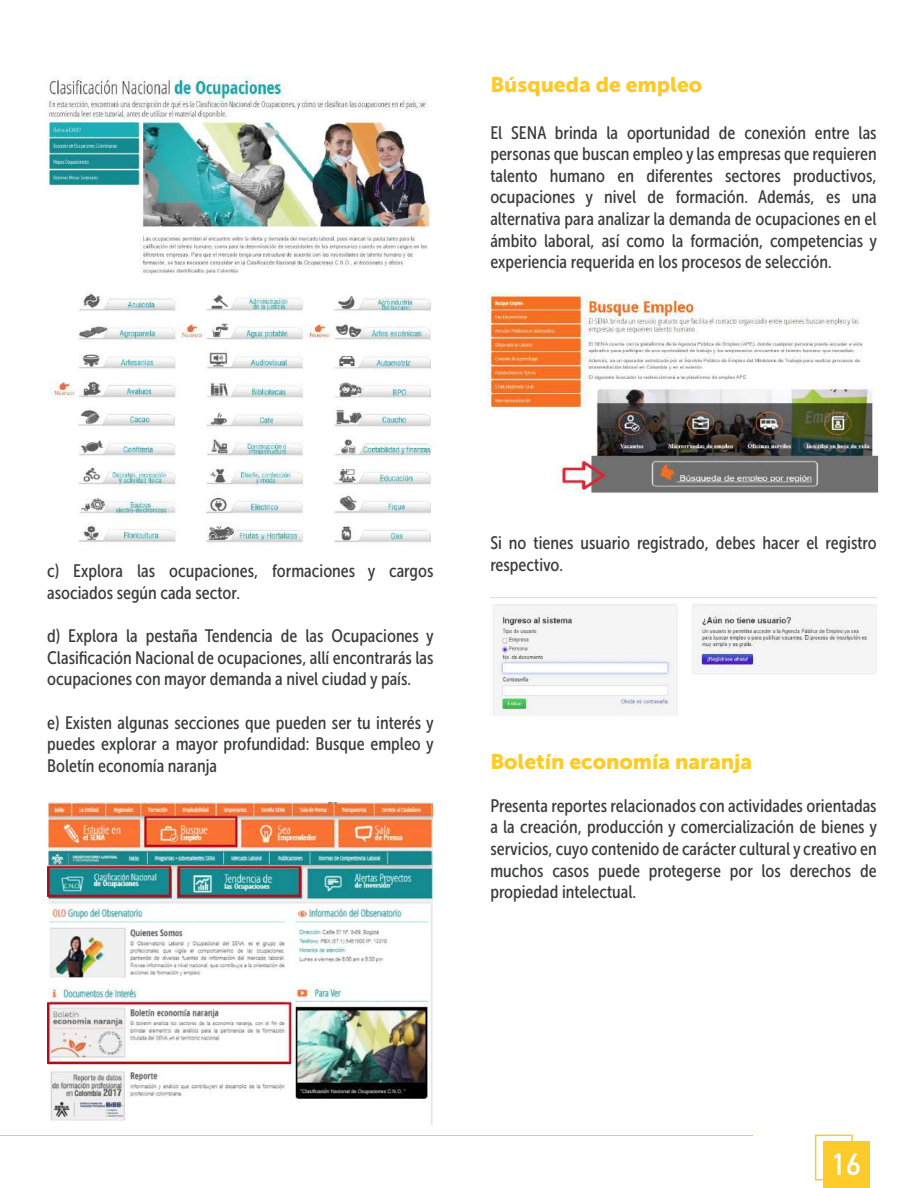
<style>
.page{position:relative;width:918px;height:1188px;background:#fff}
.page>*{position:absolute;margin:0;border:0;box-sizing:border-box;transform-origin:0 0}
.t1{font:700 30px "DIN Alternate";color:#fff}
.t2{font:21px "Museo Sans 900";color:#fccb29}
.t3{font:18px/21.6px "Museo Sans Condensed 500";color:#393a3a;text-align:justify}
</style>
<div class="page">
<img style="left:48px;top:77px;width:384px;height:198px">
<img style="left:49px;top:293px;width:383px;height:252px">
<img style="left:47px;top:803px;width:385px;height:321px">
<img style="left:488px;top:293px;width:391px;height:200px">
<img style="left:490px;top:597px;width:387px;height:119px">
<div style="left:815px;top:1135px;width:38px;height:45px;border:2px solid #fccb29"></div>
<div style="left:823px;top:1141px;width:47px;height:47px;background:#fccb29"></div>
<hr style="left:0;top:1135px;width:753px;height:1px;background:#fccb29">
<p class="t2" style="left:490px;top:73px;width:213px">Búsqueda de empleo</p>
<p class="t3" style="left:490px;top:122px;width:388px">El SENA brinda la oportunidad de conexión entre las personas que buscan empleo y las empresas que requieren talento humano en diferentes sectores productivos, ocupaciones y nivel de formación. Además, es una alternativa para analizar la demanda de ocupaciones en el ámbito laboral, así como la formación, competencias y experiencia requerida en los procesos de selección.</p>
<p class="t3" style="left:47px;top:561px;width:388px">c) Explora las ocupaciones, formaciones y cargos asociados según cada sector.</p>
<p class="t3" style="left:47px;top:625px;width:388px">d) Explora la pestaña Tendencia de las Ocupaciones y Clasificación Nacional de ocupaciones, allí encontrarás las ocupaciones con mayor demanda a nivel ciudad y país.</p>
<p class="t3" style="left:47px;top:712px;width:388px">e) Existen algunas secciones que pueden ser tu interés y puedes explorar a mayor profundidad: Busque empleo y Boletín economía naranja</p>
<p class="t3" style="left:490px;top:532px;width:388px">Si no tienes usuario registrado, debes hacer el registro respectivo.</p>
<p class="t2" style="left:490px;top:749px;width:263px">Boletín economía naranja</p>
<p class="t3" style="left:490px;top:795px;width:388px">Presenta reportes relacionados con actividades orientadas a la creación, producción y comercialización de bienes y servicios, cuyo contenido de carácter cultural y creativo en muchos casos puede protegerse por los derechos de propiedad intelectual.</p>
<h1 class="t1" style="left:832px;top:1142px;width:30px">16</h1>
</div>
